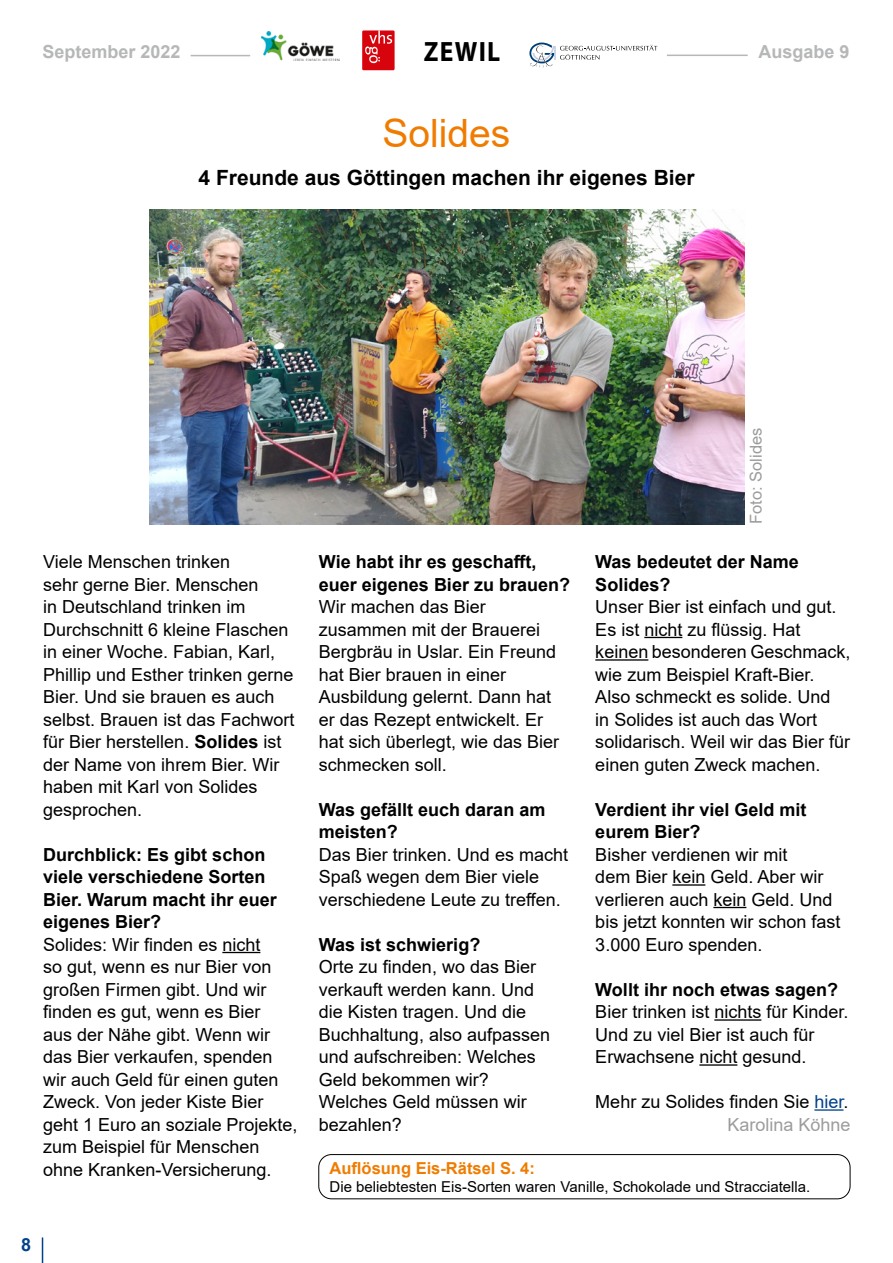
<style>
.page{position:relative;width:893px;height:1263px;background:#fff}
.page>*{position:absolute;margin:0;border:0;box-sizing:border-box;transform-origin:0 0}
.t1{font:39px "Arial";color:#ef7c00}
.t2{font:700 28.05px "Myriad Pro";letter-spacing:.05em;color:#000;scale:.91 1}
.t3{font:700 21px "Arial";color:#000}
.t4{font:18px/22.5px "Arial";color:#000}
.t5{font:700 18px/22.5px "Arial";color:#000}
.t6{font:700 18px "Arial";color:#b6b7b8}
.t7{font:700 18px "Arial";color:#004188}
.t8{font:700 16.5px "Arial";color:#ef7c00}
.t9{font:16.5px "Arial";color:#9c9c9d}
.t10{font:15px "Arial";color:#000}
.s1{font-weight:700}
.s2{color:#004188}
.s3{color:#9c9c9d}
</style>
<div class="page">
<svg style="left:42px;top:1237px;width:1px;height:26px"></svg>
<hr style="left:222px;top:952px;width:38px;height:1px;background:#000">
<hr style="left:644px;top:637px;width:38px;height:1px;background:#000">
<hr style="left:595px;top:659px;width:53px;height:2px;background:#000">
<hr style="left:672px;top:884px;width:33px;height:2px;background:#000">
<hr style="left:713px;top:907px;width:33px;height:1px;background:#000">
<hr style="left:714px;top:1019px;width:47px;height:2px;background:#000">
<hr style="left:699px;top:1064px;width:38px;height:2px;background:#000">
<hr style="left:814px;top:1109px;width:29px;height:2px;background:#004188">
<hr style="left:191px;top:55px;width:59px;height:1px;background:#b6b7b8">
<hr style="left:667px;top:55px;width:81px;height:1px;background:#b6b7b8">
<svg style="left:529px;top:42px;width:128px;height:25px"></svg>
<img style="left:261px;top:32px;width:78px;height:29px">
<div style="left:362px;top:31px;width:33px;height:39px;background:#d7040d"></div>
<svg style="left:365px;top:31px;width:27px;height:32px"></svg>
<img style="left:150px;top:209px;width:594px;height:315px">
<div style="left:318px;top:1154px;width:532px;height:45px;border:1px solid #000;border-radius:13px"></div>
<p class="t6" style="left:43px;top:39px;width:140px">September 2022</p>
<h2 class="t2" style="left:424px;top:33px;width:86px">ZEWIL</h2>
<p class="t6" style="left:758px;top:39px;width:93px">Ausgabe 9</p>
<h1 class="t1" style="left:383px;top:107px;width:129px">Solides</h1>
<p class="t3" style="left:198px;top:163px;width:497px">4 Freunde aus Göttingen machen ihr eigenes Bier</p>
<p class="t4" style="left:43px;top:550px;width:253px">Viele Menschen trinken<br>sehr gerne Bier. Menschen<br>in Deutschland trinken im<br>Durchschnitt 6 kleine Flaschen in einer Woche. Fabian, Karl,<br>Phillip und Esther trinken gerne<br>Bier. Und sie brauen es auch selbst. Brauen ist das Fachwort für Bier herstellen. <span class="s1">Solides</span> ist der Name von ihrem Bier. Wir haben mit Karl von Solides gesprochen.</p>
<p class="t5" style="left:43px;top:843px;width:235px">Durchblick: Es gibt schon viele verschiedene Sorten<br>Bier. Warum macht ihr euer eigenes Bier?</p>
<p class="t4" style="left:43px;top:933px;width:256px">Solides: Wir finden es nicht<br>so gut, wenn es nur Bier von großen Firmen gibt. Und wir finden es gut, wenn es Bier<br>aus der Nähe gibt. Wenn wir das Bier verkaufen, spenden wir auch Geld für einen guten<br>Zweck. Von jeder Kiste Bier geht 1 Euro an soziale Projekte, zum Beispiel für Menschen ohne Kranken-Versicherung.</p>
<p class="t7" style="left:21px;top:1231px;width:12px">8</p>
<p class="t5" style="left:319px;top:551px;width:253px">Wie habt ihr es geschafft, euer eigenes Bier zu brauen?</p>
<p class="t4" style="left:319px;top:595px;width:242px">Wir machen das Bier zusammen mit der Brauerei<br>Bergbräu in Uslar. Ein Freund hat Bier brauen in einer<br>Ausbildung gelernt. Dann hat er das Rezept entwickelt. Er hat sich überlegt, wie das Bier schmecken soll.</p>
<p class="t5" style="left:319px;top:798px;width:228px">Was gefällt euch daran am meisten?</p>
<p class="t4" style="left:319px;top:843px;width:251px">Das Bier trinken. Und es macht<br>Spaß wegen dem Bier viele verschiedene Leute zu treffen.</p>
<p class="t5" style="left:319px;top:933px;width:163px">Was ist schwierig?</p>
<p class="t4" style="left:319px;top:955px;width:233px">Orte zu finden, wo das Bier verkauft werden kann. Und die Kisten tragen. Und die<br>Buchhaltung, also aufpassen und aufschreiben: Welches<br>Geld bekommen wir?<br>Welches Geld müssen wir bezahlen?</p>
<p class="t9" style="left:745px;top:524px;width:98px;rotate:-90deg">Foto: Solides</p>
<p class="t5" style="left:595px;top:551px;width:205px">Was bedeutet der Name<br>Solides?</p>
<p class="t4" style="left:595px;top:595px;width:257px">Unser Bier ist einfach und gut.<br>Es ist nicht zu flüssig. Hat keinen besonderen Geschmack, wie zum Beispiel Kraft-Bier.<br>Also schmeckt es solide. Und<br>in Solides ist auch das Wort solidarisch. Weil wir das Bier für einen guten Zweck machen.</p>
<p class="t5" style="left:595px;top:798px;width:213px">Verdient ihr viel Geld mit eurem Bier?</p>
<p class="t4" style="left:595px;top:843px;width:247px">Bisher verdienen wir mit<br>dem Bier kein Geld. Aber wir verlieren auch kein Geld. Und bis jetzt konnten wir schon fast<br>3.000 Euro spenden.</p>
<p class="t5" style="left:595px;top:978px;width:244px">Wollt ihr noch etwas sagen?</p>
<p class="t4" style="left:595px;top:1000px;width:255px">Bier trinken ist nichts für Kinder.<br>Und zu viel Bier ist auch für<br>Erwachsene nicht gesund.</p>
<p class="t4" style="left:595px;top:1090px;width:257px;text-align:right">Mehr zu Solides finden Sie <span class="s2">hier</span>.<br><span class="s3">Karolina Köhne</span></p>
<p class="t8" style="left:330px;top:1157px;width:207px">Auflösung Eis-Rätsel S. 4:</p>
<p class="t10" style="left:330px;top:1177px;width:482px">Die beliebtesten Eis-Sorten waren Vanille, Schokolade und Stracciatella.</p>
</div>
